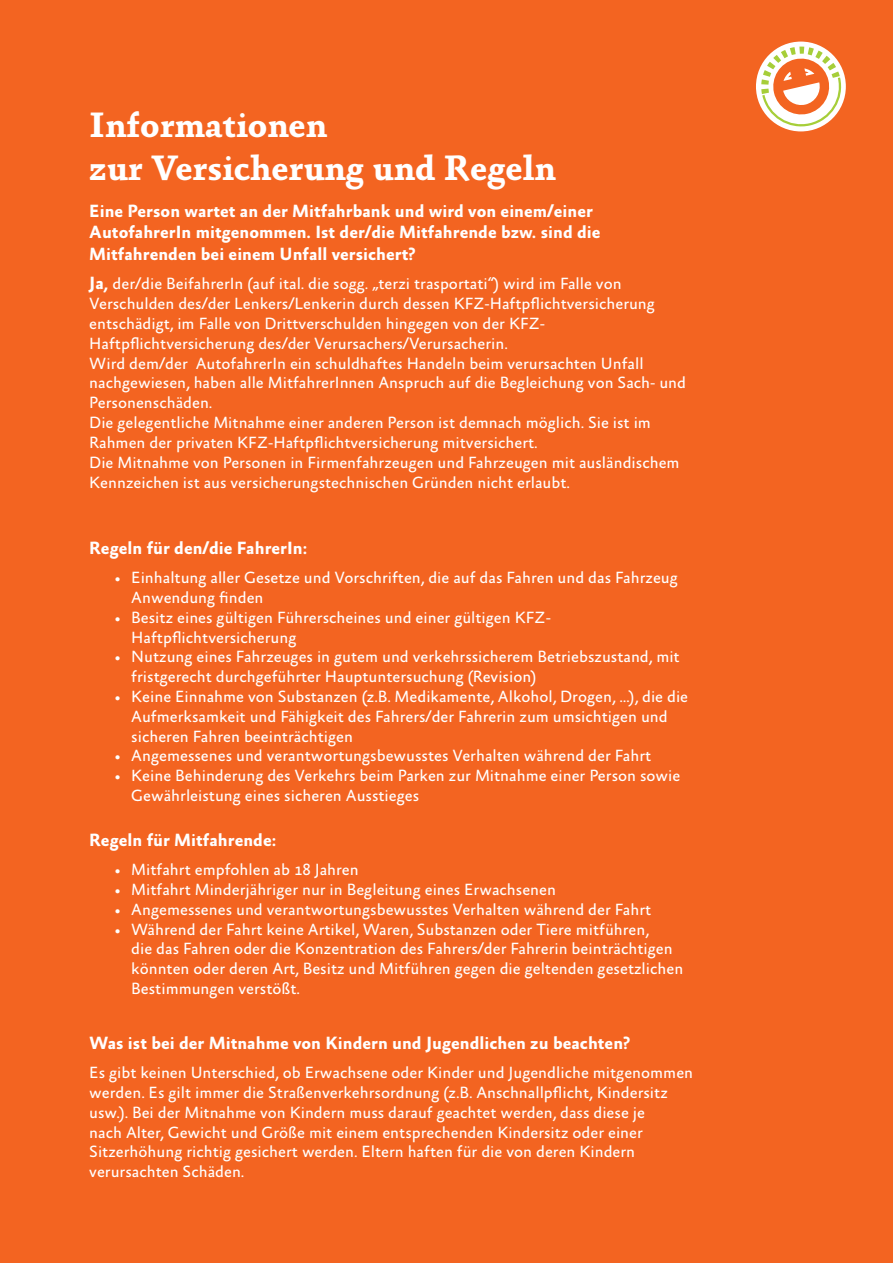
<style>
.page{position:relative;width:893px;height:1263px;background:#f36421}
.page>*{position:absolute;margin:0;border:0;box-sizing:border-box;transform-origin:0 0}
.t1{font:700 35.85px/43px "Absara";color:#fff}
.t2{font:700 18px/21.3px "Absara Sans";color:#fff}
.t3{font:16.5px/19.8px "Absara Sans";color:#fff}
.s1{font-weight:700;font-size:18px}
</style>
<div class="page">
<div style="left:756px;top:42px;width:90px;height:89px;background:#fff;border-radius:50%"></div>
<svg style="left:761px;top:47px;width:84px;height:83px"></svg>
<h1 class="t1" style="left:89px;top:104px;width:468px">Informationen<br>zur Versicherung und Regeln</h1>
<p class="t2" style="left:89px;top:201px;width:513px">Eine Person wartet an der Mitfahrbank und wird von einem/einer<br>AutofahrerIn mitgenommen. Ist der/die Mitfahrende bzw. sind die<br>Mitfahrenden bei einem Unfall versichert?</p>
<p class="t3" style="left:89px;top:275px;width:598px"><span class="s1">Ja,</span> der/die BeifahrerIn (auf ital. die sogg. „terzi trasportati“) wird im Falle von Verschulden des/der Lenkers/Lenkerin durch dessen KFZ-Haftpflichtversicherung entschädigt, im Falle von Drittverschulden hingegen von der KFZ-Haftpflichtversicherung des/der Verursachers/Verursacherin.<br>Wird dem/der AutofahrerIn ein schuldhaftes Handeln beim verursachten Unfall nachgewiesen, haben alle MitfahrerInnen Anspruch auf die Begleichung von Sach- und Personenschäden.<br>Die gelegentliche Mitnahme einer anderen Person ist demnach möglich. Sie ist im Rahmen der privaten KFZ-Haftpflichtversicherung mitversichert.<br>Die Mitnahme von Personen in Firmenfahrzeugen und Fahrzeugen mit ausländischem Kennzeichen ist aus versicherungstechnischen Gründen nicht erlaubt.</p>
<p class="t2" style="left:89px;top:538px;width:219px">Regeln für den/die FahrerIn:</p>
<p class="t3" style="left:131px;top:568px;width:548px;text-indent:-16px">• Einhaltung aller Gesetze und Vorschriften, die auf das Fahren und das Fahrzeug<br>Anwendung finden</p>
<p class="t3" style="left:131px;top:608px;width:421px;text-indent:-16px">• Besitz eines gültigen Führerscheines und einer gültigen KFZ-<br>Haftpflichtversicherung</p>
<p class="t3" style="left:131px;top:648px;width:550px;text-indent:-16px">• Nutzung eines Fahrzeuges in gutem und verkehrssicherem Betriebszustand, mit fristgerecht durchgeführter Hauptuntersuchung (Revision)</p>
<p class="t3" style="left:131px;top:687px;width:558px;text-indent:-16px">• Keine Einnahme von Substanzen (z.B. Medikamente, Alkohol, Drogen, …), die die<br>Aufmerksamkeit und Fähigkeit des Fahrers/der Fahrerin zum umsichtigen und sicheren Fahren beeinträchtigen</p>
<p class="t3" style="left:115px;top:747px;width:538px">• Angemessenes und verantwortungsbewusstes Verhalten während der Fahrt</p>
<p class="t3" style="left:131px;top:766px;width:551px;text-indent:-16px">• Keine Behinderung des Verkehrs beim Parken zur Mitnahme einer Person sowie<br>Gewährleistung eines sicheren Ausstieges</p>
<p class="t2" style="left:89px;top:831px;width:188px">Regeln für Mitfahrende:</p>
<p class="t3" style="left:115px;top:861px;width:246px">• Mitfahrt empfohlen ab 18 Jahren</p>
<p class="t3" style="left:115px;top:880px;width:443px">• Mitfahrt Minderjähriger nur in Begleitung eines Erwachsenen</p>
<p class="t3" style="left:115px;top:900px;width:538px">• Angemessenes und verantwortungsbewusstes Verhalten während der Fahrt</p>
<p class="t3" style="left:131px;top:920px;width:553px;text-indent:-16px">• Während der Fahrt keine Artikel, Waren, Substanzen oder Tiere mitführen,<br>die das Fahren oder die Konzentration des Fahrers/der Fahrerin beinträchtigen könnten oder deren Art, Besitz und Mitführen gegen die geltenden gesetzlichen Bestimmungen verstößt.</p>
<p class="t2" style="left:89px;top:1034px;width:542px">Was ist bei der Mitnahme von Kindern und Jugendlichen zu beachten?</p>
<p class="t3" style="left:89px;top:1063px;width:605px">Es gibt keinen Unterschied, ob Erwachsene oder Kinder und Jugendliche mitgenommen werden. Es gilt immer die Straßenverkehrsordnung (z.B. Anschnallpflicht, Kindersitz usw.). Bei der Mitnahme von Kindern muss darauf geachtet werden, dass diese je<br>nach Alter, Gewicht und Größe mit einem entsprechenden Kindersitz oder einer Sitzerhöhung richtig gesichert werden. Eltern haften für die von deren Kindern verursachten Schäden.</p>
</div>
